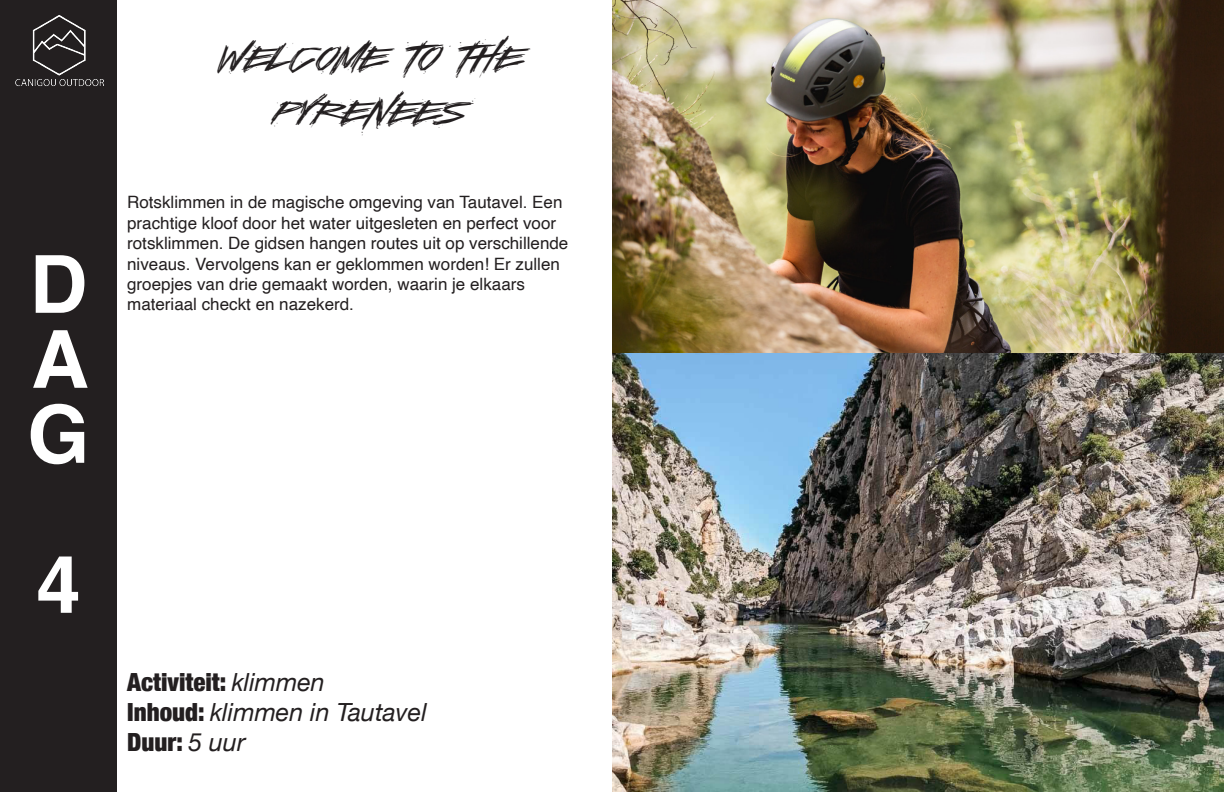
<style>
.page{position:relative;width:1224px;height:792px;background:#fff}
.page>*{position:absolute;margin:0;border:0;box-sizing:border-box;transform-origin:0 0}
.t1{font:700 80px "Helvetica";color:#fff}
.t2{font:45px "LHF Asylum";color:#231f20}
.t3{font:900 condensed 25px "Helvetica Neue";color:#231f20}
.t4{font:italic 25px "Helvetica Neue";color:#231f20}
.t5{font:17px/20.4px "Helvetica";color:#231f20}
.s1{font-weight:400;font-style:italic;font-stretch:normal}
.s2{font-weight:900;font-style:normal;font-stretch:condensed}
</style>
<div class="page">
<div style="left:0;top:0;width:117px;height:792px;background:#231f20"></div>
<img style="left:15px;top:15px;width:89px;height:71px">
<img style="left:612px;top:0;width:612px;height:792px">
<p class="t1" style="left:30px;top:220px;width:59px">D</p>
<p class="t1" style="left:31px;top:295px;width:59px">A</p>
<p class="t1" style="left:27px;top:370px;width:64px">G</p>
<p class="t1" style="left:36px;top:520px;width:46px">4</p>
<p class="t2" style="left:218px;top:29px;width:305px">WELCOME TO THE</p>
<p class="t2" style="left:273px;top:83px;width:194px">PYRENEES</p>
<p class="t5" style="left:127px;top:193px;width:443px">Rotsklimmen in de magische omgeving van Tautavel. Een prachtige kloof door het water uitgesleten en perfect voor rotsklimmen. De gidsen hangen routes uit op verschillende niveaus. Vervolgens kan er geklommen worden! Er zullen groepjes van drie gemaakt worden, waarin je elkaars</p>
<p class="t5" style="left:127px;top:295px;width:228px">materiaal checkt en nazekerd.</p>
<p class="t3" style="left:127px;top:662px;width:199px">Activiteit: <span class="s1">klimmen</span></p>
<p class="t4" style="left:127px;top:695px;width:301px"><span class="s2">Inhoud:</span> klimmen in Tautavel</p>
<p class="t3" style="left:127px;top:722px;width:120px">Duur: <span class="s1">5 uur</span></p>
</div>
